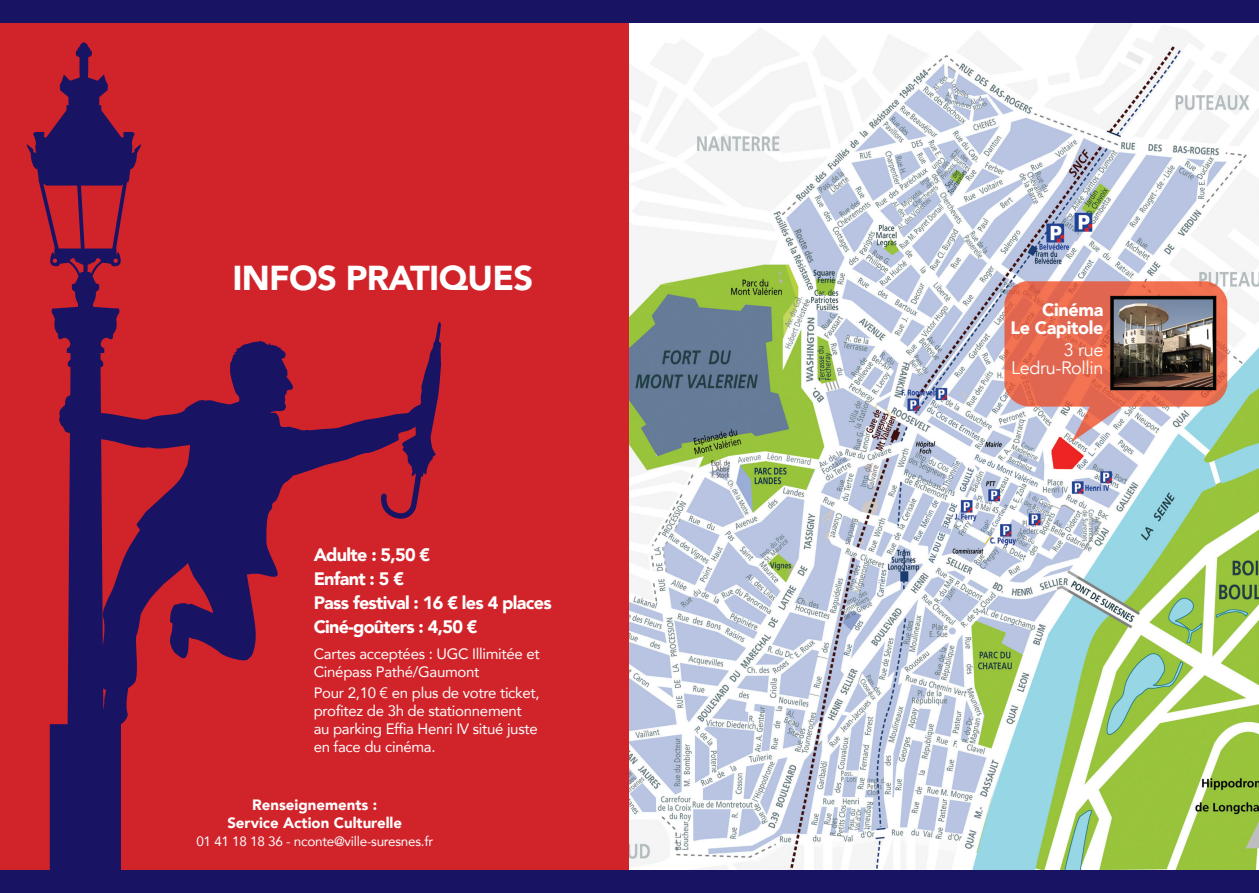
<style>
.page{position:relative;width:1259px;height:893px;background:#fff}
.page>*{position:absolute;margin:0;border:0;box-sizing:border-box;transform-origin:0 0}
.t1{font:900 34.5px "Avenir";letter-spacing:-.02em;color:#fff}
.t2{font:900 18px/24px "Avenir";letter-spacing:-.04em;color:#fff}
.t3{font:900 18px/18px "Avenir";letter-spacing:-.02em;color:#fff;text-align:right}
.t4{font:18px/18px "Avenir";letter-spacing:-.02em;color:#fff;text-align:right}
.t5{font:15px/18px "Avenir";letter-spacing:-.02em;color:#fff}
.t6{font:900 15px/18px "Avenir";color:#fff;text-align:center}
.t7{font:13.5px "Avenir";letter-spacing:-.02em;color:#fff}
</style>
<div class="page">
<div style="left:0;top:16px;width:629px;height:868px;background:#d1232a"></div>
<img style="left:629px;top:22px;width:630px;height:848px">
<svg style="left:27px;top:42px;width:415px;height:829px"></svg>
<div style="left:0;top:871px;width:1259px;height:22px;background:#191364"></div>
<div style="left:0;top:0;width:1259px;height:22px;background:#191364"></div>
<p class="t1" style="left:232px;top:249px;width:302px">INFOS PRATIQUES</p>
<p class="t2" style="left:314px;top:542px;width:239px">Adulte : 5,50 €<br>Enfant : 5 €<br>Pass festival : 16 € les 4 places<br>Ciné-goûters : 4,50 €</p>
<p class="t5" style="left:314px;top:644px;width:228px">Cartes acceptées : UGC Illimitée et<br>Cinépass Pathé/Gaumont</p>
<p class="t5" style="left:314px;top:683px;width:227px">Pour 2,10 € en plus de votre ticket, profitez de 3h de stationnement au parking Effia Henri IV situé juste en face du cinéma.</p>
<p class="t6" style="left:227px;top:795px;width:176px">Renseignements :<br>Service Action Culturelle</p>
<p class="t7" style="left:196px;top:830px;width:238px">01 41 18 18 36 - nconte@ville-suresnes.fr</p>
<p class="t3" style="left:1010px;top:300px;width:95px">Cinéma<br>Le Capitole</p>
<p class="t4" style="left:1011px;top:341px;width:94px">3 rue<br>Ledru-Rollin</p>
</div>
